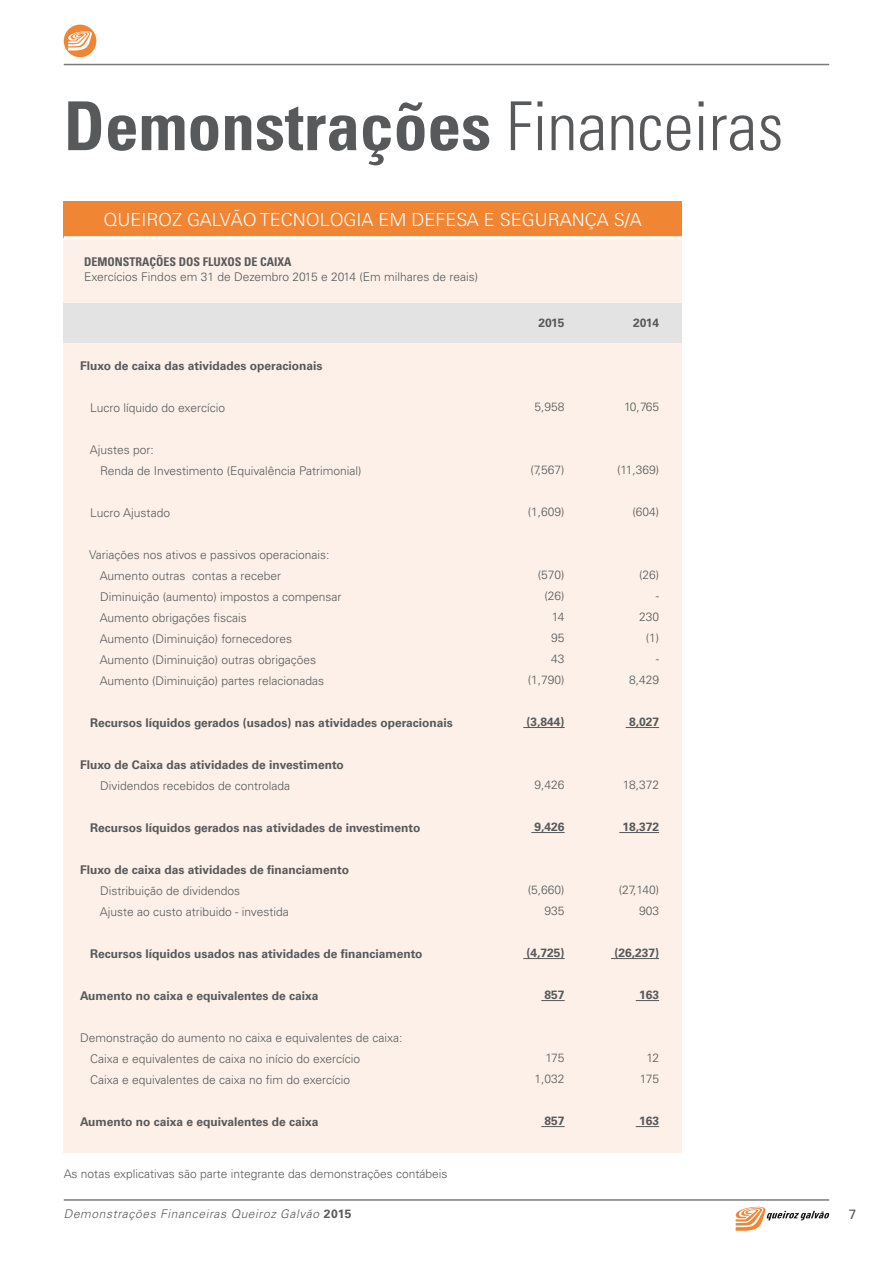
<style>
.page{position:relative;width:893px;height:1263px;background:#fff}
.page>*{position:absolute;margin:0;border:0;box-sizing:border-box;transform-origin:0 0}
.t1{font:700 condensed 67.5px "Univers";color:#58595b}
.t2{font:300 18px "Univers";color:#fff}
.t3{font:13.5px "Univers";color:#58595b}
.t4{font:300 12px/21px "Univers";color:#58595b;text-align:right}
.t5{font:700 12px "Univers";color:#58595b}
.t6{font:italic 300 12px "Univers";letter-spacing:.05em;color:#58595b}
.t7{font:700 condensed 12px "Univers";color:#58595b}
.s1{font-weight:300}
.s2{font-weight:700;font-style:normal}
</style>
<div class="page">
<svg style="left:735px;top:1207px;width:94px;height:24px"></svg>
<hr style="left:64px;top:1199px;width:765px;height:2px;background:#58595b">
<hr style="left:64px;top:64px;width:765px;height:1px;background:#58595b">
<div style="left:64px;top:25px;width:32px;height:32px;background:#f08534;border-radius:50%"></div>
<svg style="left:68px;top:31px;width:24px;height:20px"></svg>
<div style="left:64px;top:238px;width:618px;height:914px;background:#fcf0e8"></div>
<div style="left:64px;top:201px;width:618px;height:37px;background:#f08534"></div>
<hr style="left:64px;top:236px;width:618px;height:3px;background:#fff">
<div style="left:64px;top:303px;width:618px;height:40px;background:#e3e3e3"></div>
<hr style="left:523px;top:727px;width:42px;height:1px;background:#58595b">
<hr style="left:531px;top:832px;width:34px;height:1px;background:#58595b">
<hr style="left:523px;top:958px;width:42px;height:1px;background:#58595b">
<svg style="left:541px;top:1000px;width:24px;height:1px"></svg>
<svg style="left:541px;top:1126px;width:24px;height:1px"></svg>
<hr style="left:626px;top:727px;width:33px;height:1px;background:#58595b">
<hr style="left:619px;top:832px;width:40px;height:1px;background:#58595b">
<hr style="left:611px;top:958px;width:48px;height:1px;background:#58595b">
<svg style="left:636px;top:1000px;width:23px;height:1px"></svg>
<svg style="left:636px;top:1126px;width:23px;height:1px"></svg>
<h1 class="t1" style="left:64px;top:85px;width:721px">DEMONSTRAÇÕES <span class="s1">Financeiras</span></h1>
<h2 class="t2" style="left:104px;top:209px;width:540px">QUEIROZ GALVÃO TECNOLOGIA EM DEFESA E SEGURANÇA S/A</h2>
<p class="t7" style="left:84px;top:255px;width:208px">DEMONSTRAÇÕES DOS FLUXOS DE CAIXA</p>
<p class="t4" style="left:84px;top:266px;width:396px">Exercícios Findos em 31 de Dezembro 2015 e 2014 (Em milhares de reais)</p>
<p class="t5" style="left:80px;top:358px;width:244px">Fluxo de caixa das atividades operacionais</p>
<p class="t4" style="left:90px;top:397px;width:136px">Lucro líquido do exercício</p>
<p class="t4" style="left:100px;top:439px;width:263px;text-align:left;text-indent:-10px">Ajustes por:<br>Renda de Investimento (Equivalência Patrimonial)</p>
<p class="t4" style="left:90px;top:502px;width:81px">Lucro Ajustado</p>
<p class="t4" style="left:100px;top:544px;width:243px;text-align:left;text-indent:-11px">Variações nos ativos e passivos operacionais:<br>Aumento outras contas a receber Diminuição (aumento) impostos a compensar Aumento obrigações fiscais<br>Aumento (Diminuição) fornecedores Aumento (Diminuição) outras obrigações Aumento (Diminuição) partes relacionadas</p>
<p class="t5" style="left:90px;top:715px;width:364px">Recursos líquidos gerados (usados) nas atividades operacionais</p>
<p class="t5" style="left:80px;top:757px;width:265px">Fluxo de Caixa das atividades de investimento</p>
<p class="t4" style="left:100px;top:775px;width:192px">Dividendos recebidos de controlada</p>
<p class="t5" style="left:90px;top:820px;width:332px">Recursos líquidos gerados nas atividades de investimento</p>
<p class="t5" style="left:80px;top:862px;width:270px">Fluxo de caixa das atividades de financiamento</p>
<p class="t4" style="left:100px;top:880px;width:190px;text-align:left">Distribuição de dividendos<br>Ajuste ao custo atribuido - investida</p>
<p class="t5" style="left:90px;top:946px;width:334px">Recursos líquidos usados nas atividades de financiamento</p>
<p class="t5" style="left:80px;top:988px;width:240px">Aumento no caixa e equivalentes de caixa</p>
<p class="t4" style="left:90px;top:1027px;width:314px;text-align:left;text-indent:-10px">Demonstração do aumento no caixa e equivalentes de caixa:<br>Caixa e equivalentes de caixa no início do exercício<br>Caixa e equivalentes de caixa no fim do exercício</p>
<p class="t5" style="left:80px;top:1114px;width:240px">Aumento no caixa e equivalentes de caixa</p>
<p class="t4" style="left:64px;top:1163px;width:385px">As notas explicativas são parte integrante das demonstrações contábeis</p>
<p class="t5" style="left:539px;top:316px;width:28px">2015</p>
<p class="t4" style="left:535px;top:396px;width:32px">5,958</p>
<p class="t4" style="left:530px;top:459px;width:36px">(7,567)</p>
<p class="t4" style="left:528px;top:501px;width:38px">(1,609)</p>
<p class="t4" style="left:528px;top:564px;width:38px">(570) (26)<br>14<br>95<br>43 (1,790)</p>
<p class="t5" style="left:527px;top:715px;width:40px">(3,844)</p>
<p class="t4" style="left:535px;top:774px;width:32px">9,426</p>
<p class="t5" style="left:535px;top:820px;width:32px">9,426</p>
<p class="t4" style="left:528px;top:879px;width:38px">(5,660)<br>935</p>
<p class="t5" style="left:527px;top:946px;width:40px">(4,725)</p>
<p class="t5" style="left:545px;top:988px;width:22px">857</p>
<p class="t4" style="left:535px;top:1047px;width:32px">175<br>1,032</p>
<p class="t5" style="left:545px;top:1114px;width:22px">857</p>
<p class="t5" style="left:633px;top:316px;width:28px">2014</p>
<p class="t4" style="left:624px;top:396px;width:36px">10,765</p>
<p class="t4" style="left:617px;top:459px;width:43px">(11,369)</p>
<p class="t4" style="left:632px;top:501px;width:28px">(604)</p>
<p class="t4" style="left:629px;top:564px;width:32px">(26)<br>-<br>230 (1)<br>-<br>8,429</p>
<p class="t5" style="left:629px;top:715px;width:32px">8,027</p>
<p class="t4" style="left:623px;top:774px;width:38px">18,372</p>
<p class="t5" style="left:623px;top:820px;width:38px">18,372</p>
<p class="t4" style="left:619px;top:879px;width:42px">(27,140)<br>903</p>
<p class="t5" style="left:614px;top:946px;width:46px">(26,237)</p>
<p class="t5" style="left:639px;top:988px;width:22px">163</p>
<p class="t4" style="left:640px;top:1047px;width:21px;text-align:center">12<br>175</p>
<p class="t5" style="left:639px;top:1114px;width:22px">163</p>
<p class="t6" style="left:64px;top:1207px;width:289px">Demonstrações Financeiras Queiroz Galvão <span class="s2">2015</span></p>
<p class="t3" style="left:849px;top:1206px;width:9px">7</p>
</div>
